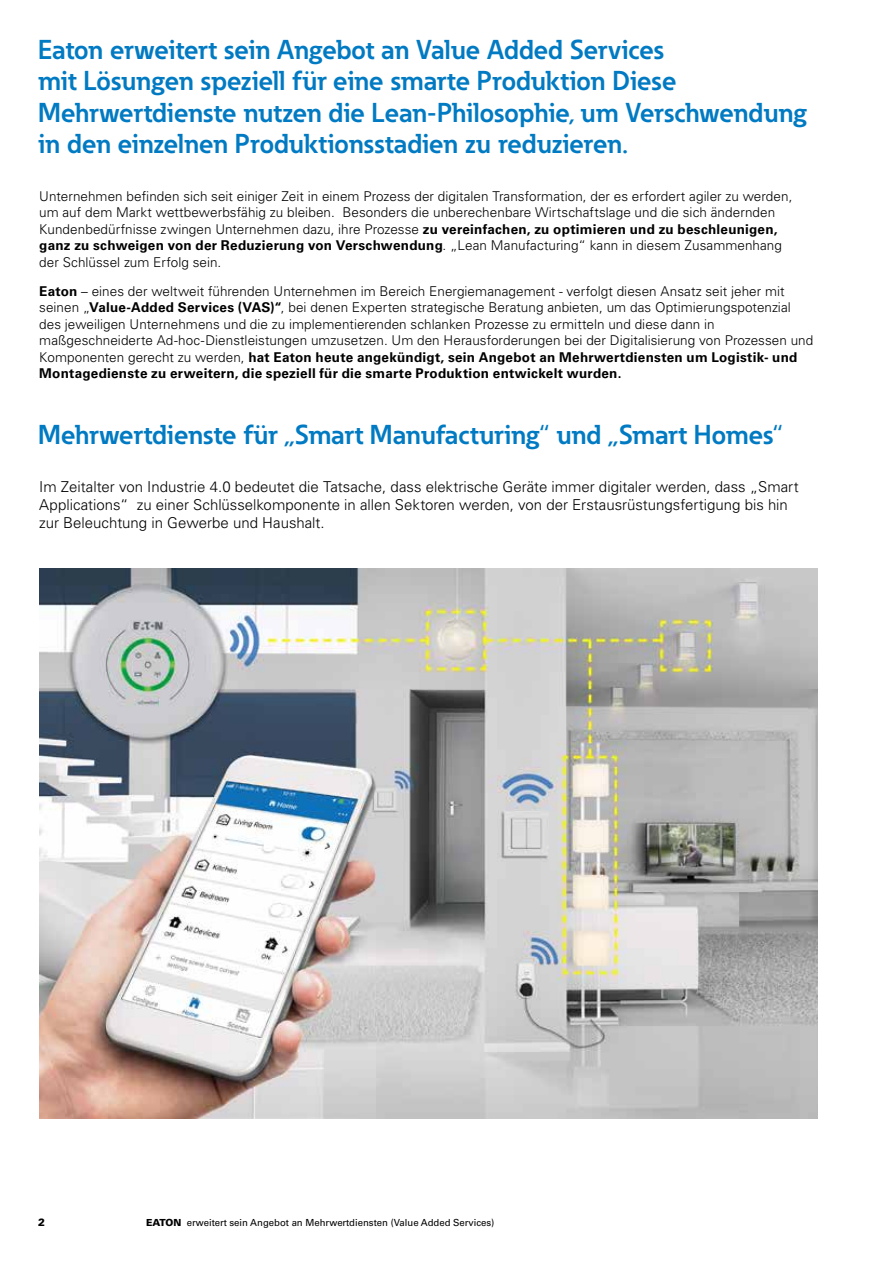
<style>
.page{position:relative;width:893px;height:1263px;background:#fff}
.page>*{position:absolute;margin:0;border:0;box-sizing:border-box;transform-origin:0 0}
.t1{font:700 27px/31.5px "Eaton";letter-spacing:-.01em;color:#007ac2}
.t2{font:300 15px/18px "Univers LT Pro 45";color:#000}
.t3{font:300 13.5px/16.5px "Univers LT Pro 45";letter-spacing:.005em;color:#000}
.t4{font:700 13.5px/16.5px "Univers LT Pro 65";letter-spacing:.015em;color:#000}
.t5{font:900 10.5px "Univers LT Std";color:#000}
.t6{font:9.75px "Univers LT Std";color:#000}
.s1{font-family:"Univers LT Pro 65";font-weight:700}
.s2{font-family:"Univers LT Pro 45";font-weight:300}
.s3{font-weight:900}
</style>
<div class="page">
<img style="left:39px;top:568px;width:778px;height:550px">
<h1 class="t1" style="left:38px;top:33px;width:770px">Eaton erweitert sein Angebot an Value Added Services<br>mit Lösungen speziell für eine smarte Produktion Diese Mehrwertdienste nutzen die Lean-Philosophie, um Verschwendung in den einzelnen Produktionsstadien zu reduzieren.</h1>
<p class="t3" style="left:39px;top:187px;width:755px">Unternehmen befinden sich seit einiger Zeit in einem Prozess der digitalen Transformation, der es erfordert agiler zu werden, um auf dem Markt wettbewerbsfähig zu bleiben. Besonders die unberechenbare Wirtschaftslage und die sich ändernden<br>Kundenbedürfnisse zwingen Unternehmen dazu, ihre Prozesse <span class="s1">zu vereinfachen, zu optimieren und zu beschleunigen,</span></p>
<p class="t4" style="left:39px;top:236px;width:744px">ganz zu schweigen von der Reduzierung von Verschwendung<span class="s2">. „Lean Manufacturing“ kann in diesem Zusammenhang</span></p>
<p class="t3" style="left:39px;top:247px;width:747px;line-height:29.2px">der Schlüssel zum Erfolg sein.<br><span class="s1">Eaton</span> – eines der weltweit führenden Unternehmen im Bereich Energiemanagement - verfolgt diesen Ansatz seit jeher mit</p>
<p class="t3" style="left:39px;top:299px;width:776px">seinen „<span class="s1">Value-Added Services (VAS)“</span>, bei denen Experten strategische Beratung anbieten, um das Optimierungspotenzial des jeweiligen Unternehmens und die zu implementierenden schlanken Prozesse zu ermitteln und diese dann in maßgeschneiderte Ad-hoc-Dienstleistungen umzusetzen. Um den Herausforderungen bei der Digitalisierung von Prozessen und</p>
<p class="t4" style="left:39px;top:348px;width:760px"><span class="s2">Komponenten gerecht zu werden,</span> hat Eaton heute angekündigt, sein Angebot an Mehrwertdiensten um Logistik- und<br>Montagedienste zu erweitern, die speziell für die smarte Produktion entwickelt wurden.</p>
<h1 class="t1" style="left:38px;top:418px;width:746px">Mehrwertdienste für „Smart Manufacturing“ und „Smart Homes“</h1>
<p class="t2" style="left:39px;top:478px;width:761px">Im Zeitalter von Industrie 4.0 bedeutet die Tatsache, dass elektrische Geräte immer digitaler werden, dass „Smart<br>Applications“ zu einer Schlüsselkomponente in allen Sektoren werden, von der Erstausrüstungsfertigung bis hin zur Beleuchtung in Gewerbe und Haushalt.</p>
<p class="t5" style="left:38px;top:1215px;width:8px">2</p>
<p class="t6" style="left:146px;top:1216px;width:350px"><span class="s3">EATON</span> erweitert sein Angebot an Mehrwertdiensten (Value Added Services)</p>
</div>
